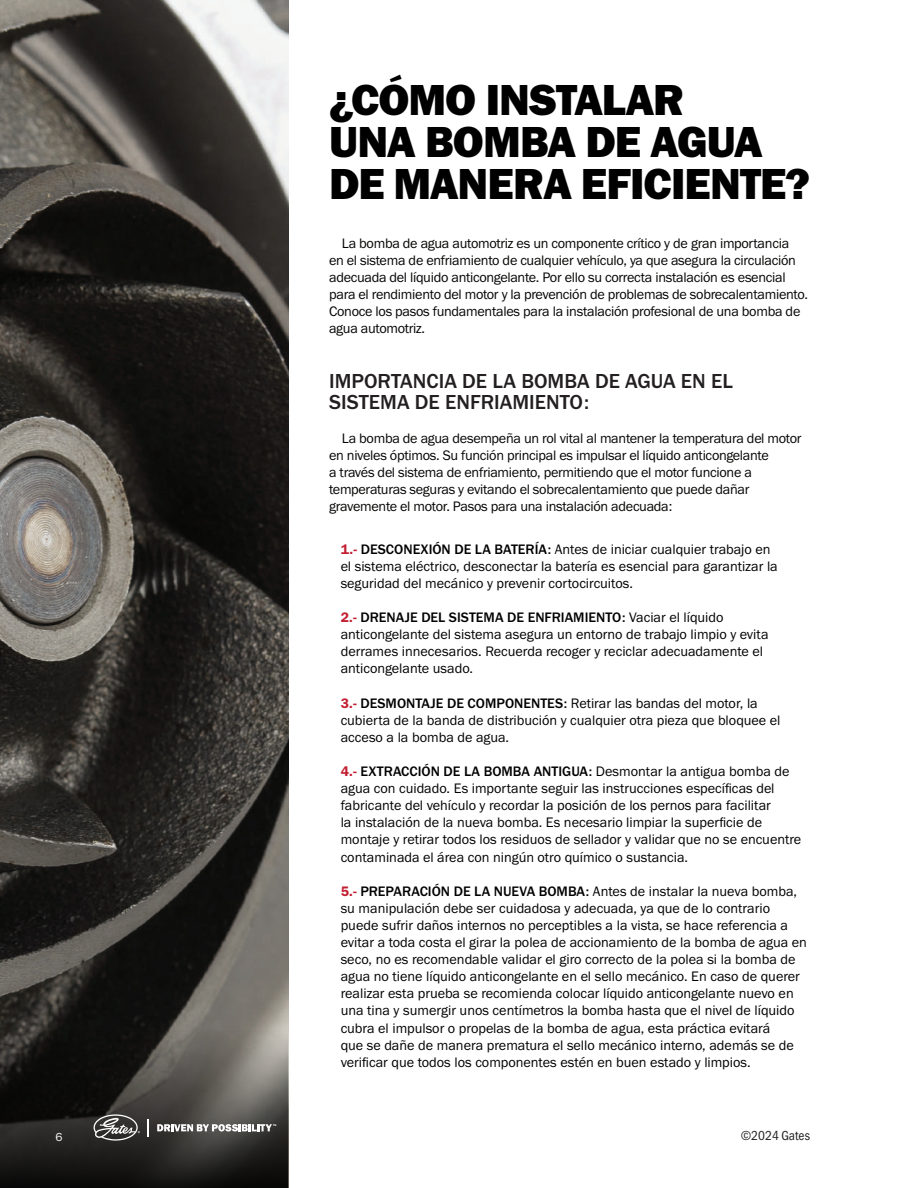
<style>
.page{position:relative;width:918px;height:1188px;background:#fff}
.page>*{position:absolute;margin:0;border:0;box-sizing:border-box;transform-origin:0 0}
.t1{font:45px/42px "Franklin Gothic URW Hea";letter-spacing:-.02em;color:#000}
.t2{font:500 21px/21px "Franklin Gothic URW";color:#231f20}
.t3{font:14.25px/17.1px "Franklin Gothic URW Boo";color:#000}
.t4{font:14.25px/17.1px "Franklin Gothic URW Boo";letter-spacing:-.02em;color:#040503}
.t5{font:500 14.25px "Franklin Gothic URW";color:#000}
.t6{font:13.5px "Franklin Gothic URW Cond";color:#231f20}
.t7{font:12px "Franklin Gothic URW Boo";color:#fff}
.s1{font-family:"Franklin Gothic URW Dem";color:#c31f32}
.s2{font-family:"Franklin Gothic URW";font-weight:500}
.s3{font-family:"Franklin Gothic URW Dem";font-weight:400;color:#c31f32}
.s4{font-family:"Franklin Gothic URW Boo";font-weight:400}
</style>
<div class="page">
<img style="left:0;top:0;width:288px;height:1030px">
<svg style="left:0;top:1030px;width:288px;height:158px;background:#33322f"></svg>
<svg style="left:147px;top:1119px;width:1px;height:17px"></svg>
<svg style="left:157px;top:1124px;width:119px;height:7px"></svg>
<svg style="left:94px;top:1114px;width:46px;height:27px"></svg>
<h1 class="t1" style="left:329px;top:77px;width:482px">¿CÓMO INSTALAR<br>UNA BOMBA DE AGUA<br>DE MANERA EFICIENTE?</h1>
<p class="t4" style="left:329px;top:234px;width:480px;text-indent:13px">La bomba de agua automotriz es un componente crítico y de gran importancia<br>en el sistema de enfriamiento de cualquier vehículo, ya que asegura la circulación adecuada del líquido anticongelante. Por ello su correcta instalación es esencial para el rendimiento del motor y la prevención de problemas de sobrecalentamiento.<br>Conoce los pasos fundamentales para la instalación profesional de una bomba de agua automotriz.</p>
<h2 class="t2" style="left:329px;top:370px;width:405px">IMPORTANCIA DE LA BOMBA DE AGUA EN EL<br>SISTEMA DE ENFRIAMIENTO:</h2>
<p class="t4" style="left:329px;top:430px;width:474px;text-indent:13px">La bomba de agua desempeña un rol vital al mantener la temperatura del motor en niveles óptimos. Su función principal es impulsar el líquido anticongelante<br>a través del sistema de enfriamiento, permitiendo que el motor funcione a temperaturas seguras y evitando el sobrecalentamiento que puede dañar gravemente el motor. Pasos para una instalación adecuada:</p>
<p class="t3" style="left:341px;top:540px;width:439px"><span class="s1">1.-</span> <span class="s2">DESCONEXIÓN DE LA BATERÍA:</span> Antes de iniciar cualquier trabajo en el sistema eléctrico, desconectar la batería es esencial para garantizar la seguridad del mecánico y prevenir cortocircuitos.</p>
<p class="t5" style="left:341px;top:609px;width:384px"><span class="s3">2.-</span> DRENAJE DEL SISTEMA DE ENFRIAMIENTO: <span class="s4">Vaciar el líquido</span></p>
<p class="t3" style="left:341px;top:626px;width:429px">anticongelante del sistema asegura un entorno de trabajo limpio y evita derrames innecesarios. Recuerda recoger y reciclar adecuadamente el anticongelante usado.</p>
<p class="t3" style="left:341px;top:694px;width:441px"><span class="s1">3.-</span> <span class="s2">DESMONTAJE DE COMPONENTES:</span> Retirar las bandas del motor, la cubierta de la banda de distribución y cualquier otra pieza que bloquee el acceso a la bomba de agua.</p>
<p class="t5" style="left:341px;top:762px;width:450px"><span class="s3">4.-</span> EXTRACCIÓN DE LA BOMBA ANTIGUA: <span class="s4">Desmontar la antigua bomba de</span></p>
<p class="t3" style="left:341px;top:780px;width:462px">agua con cuidado. Es importante seguir las instrucciones específicas del fabricante del vehículo y recordar la posición de los pernos para facilitar<br>la instalación de la nueva bomba. Es necesario limpiar la superficie de montaje y retirar todos los residuos de sellador y validar que no se encuentre contaminada el área con ningún otro químico o sustancia.</p>
<p class="t3" style="left:341px;top:882px;width:468px"><span class="s1">5.-</span> <span class="s2">PREPARACIÓN DE LA NUEVA BOMBA:</span> Antes de instalar la nueva bomba, su manipulación debe ser cuidadosa y adecuada, ya que de lo contrario puede sufrir daños internos no perceptibles a la vista, se hace referencia a evitar a toda costa el girar la polea de accionamiento de la bomba de agua en seco, no es recomendable validar el giro correcto de la polea si la bomba de agua no tiene líquido anticongelante en el sello mecánico. En caso de querer realizar esta prueba se recomienda colocar líquido anticongelante nuevo en una tina y sumergir unos centímetros la bomba hasta que el nivel de líquido cubra el impulsor o propelas de la bomba de agua, esta práctica evitará<br>que se dañe de manera prematura el sello mecánico interno, además se de verificar que todos los componentes estén en buen estado y limpios.</p>
<p class="t7" style="left:56px;top:1129px;width:9px">6</p>
<p class="t6" style="left:741px;top:1126px;width:71px">©2024 Gates</p>
</div>
